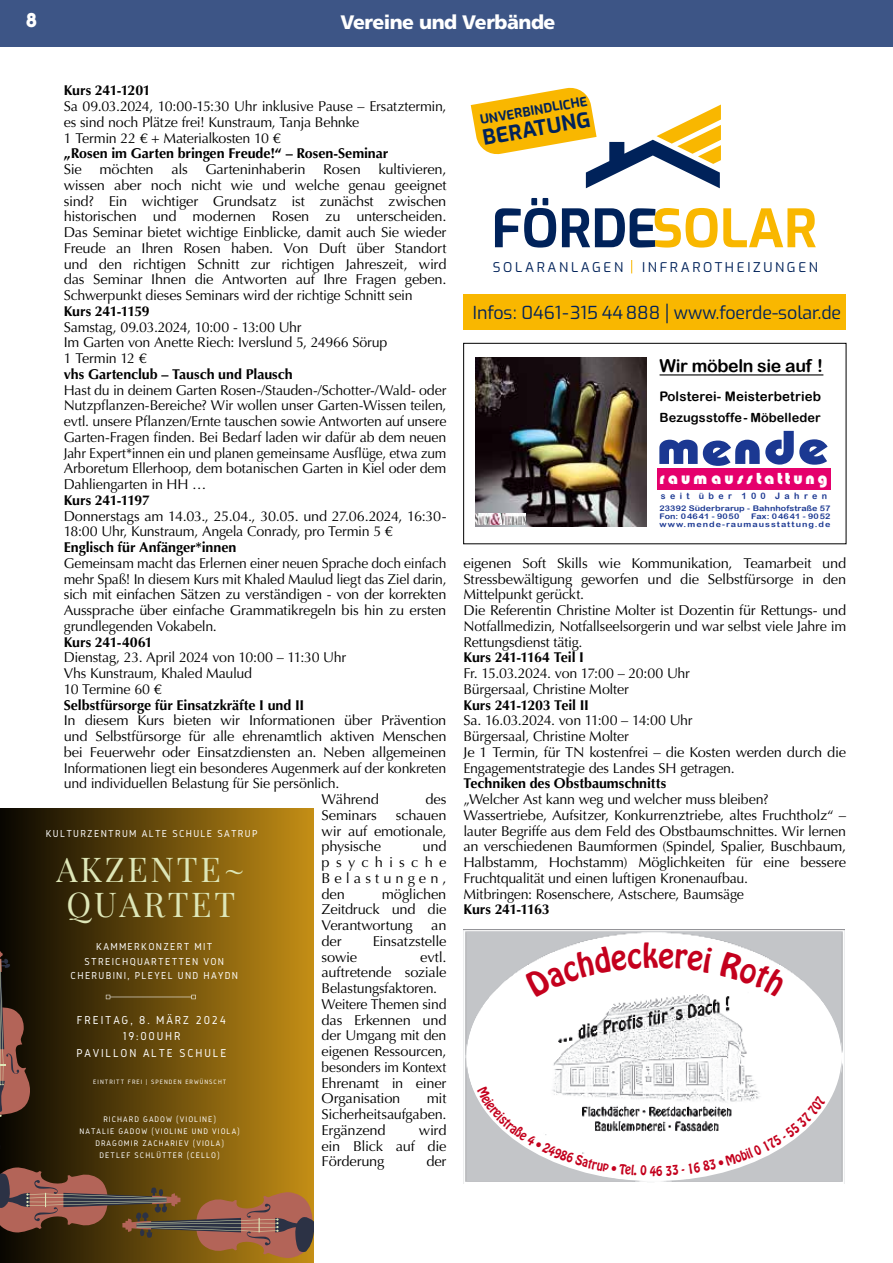
<style>
.page{position:relative;width:893px;height:1263px;background:#fff}
.page>*{position:absolute;margin:0;border:0;box-sizing:border-box;transform-origin:0 0}
.t1{font:700 52.65px "Exo";color:#00225a}
.t2{font:33.45px/35.2px "Playfair Display";letter-spacing:.08em;color:#dee7b8;text-align:center}
.t3{font:700 20.85px "Exo";color:#00225a}
.t4{font:900 19.5px "Frutiger LT Std";letter-spacing:-.025em;color:#fff}
.t5{font:900 19.5px "Blippo BT";color:#fff}
.t6{font:17.85px "Exo";color:#00225a}
.t7{font:17.7px "Arial Rounded MT Bold";letter-spacing:-.02em;color:#000}
.t8{font:17.7px "Pump Plain";letter-spacing:.18em;color:#fff}
.t9{font:14.25px/15.8px "Optima";letter-spacing:-.015em;color:#000}
.t10{font:700 14.25px "Optima";letter-spacing:-.005em;color:#000}
.t11{font:700 14.25px "Optima";letter-spacing:-.03em;color:#000}
.t12{font:700 14.25px "Optima";letter-spacing:-.025em;color:#000}
.t13{font:13.35px "Exo";letter-spacing:.2em;color:#00225a}
.t14{font:13.35px "Arial Rounded MT Bold";letter-spacing:.01em;color:#000}
.t15{font:12.75px "Arial Rounded MT Bold";letter-spacing:.01em;color:#000}
.t16{font:700 12.75px "Exo";color:#00225a}
.t17{font:12px/16.6px "Gidole";letter-spacing:.15em;color:#fff;text-align:center}
.t18{font:10.5px/14.5px "Gidole";letter-spacing:.12em;color:#fff;text-align:center}
.t19{font:8.85px "Arial Rounded MT Bold";letter-spacing:.495em;color:#1b3892}
.t20{font:8.4px/11.7px "Gidole";letter-spacing:.12em;color:#fff;text-align:center}
.t21{font:7.8px/8.2px "Arial Rounded MT Bold";letter-spacing:.01em;color:#1b3892;scale:1.15 1}
.t22{font:7.8px/7.8px "Arial Rounded MT Bold";letter-spacing:.115em;color:#1b3892;text-align:right;scale:1.15 1}
.t23{font:6.6px "Gidole";letter-spacing:.15em;color:#fff}
.s1{color:#f9b700}
</style>
<div class="page">
<div style="left:0;top:0;width:893px;height:47px;background:#3d5586"></div>
<svg style="left:659px;top:431px;width:169px;height:35px"></svg>
<div style="left:657px;top:468px;width:174px;height:22px;background:#e5006c"></div>
<hr style="left:660px;top:374px;width:163px;height:1px;background:#000">
<img style="left:475px;top:357px;width:171px;height:170px">
<div style="left:463px;top:343px;width:383px;height:201px;border:1px solid #000"></div>
<img style="left:475px;top:514px;width:51px;height:11px">
<svg style="left:631px;top:260px;width:1px;height:13px"></svg>
<div style="left:463px;top:294px;width:383px;height:35px;background:#f9b700"></div>
<svg style="left:666px;top:304px;width:2px;height:19px"></svg>
<svg style="left:471px;top:87px;width:250px;height:101px"></svg>
<div style="left:0;top:808px;width:313px;height:455px;background:linear-gradient(to right,#080601,#c48e16)"></div>
<svg style="left:0;top:949px;width:29px;height:200px;background:#513227"></svg>
<svg style="left:106px;top:995px;width:90px;height:4px"></svg>
<svg style="left:0;top:1167px;width:313px;height:91px;background:#78512c"></svg>
<img style="left:464px;top:929px;width:380px;height:253px">
<svg style="left:466px;top:932px;width:375px;height:124px"></svg>
<svg style="left:525px;top:942px;width:188px;height:55px"></svg>
<svg style="left:719px;top:950px;width:68px;height:47px"></svg>
<svg style="left:466px;top:1056px;width:375px;height:125px"></svg>
<h3 class="t5" style="left:26px;top:8px;width:12px">8</h3>
<h3 class="t4" style="left:340px;top:10px;width:217px">Vereine und Verbände</h3>
<p class="t10" style="left:64px;top:82px;width:89px">Kurs 241-1201</p>
<p class="t9" style="left:64px;top:98px;width:384px">Sa 09.03.2024, 10:00-15:30 Uhr inklusive Pause – Ersatztermin, es sind noch Plätze frei! Kunstraum, Tanja Behnke<br>1 Termin 22 € + Materialkosten 10 €</p>
<p class="t10" style="left:64px;top:145px;width:326px">„Rosen im Garten bringen Freude!“ – Rosen-Seminar</p>
<p class="t9" style="left:64px;top:161px;width:384px;text-align:justify">Sie möchten als Garteninhaberin Rosen kultivieren, wissen aber noch nicht wie und welche genau geeignet sind? Ein wichtiger Grundsatz ist zunächst zwischen historischen und modernen Rosen zu unterscheiden.<br>Das Seminar bietet wichtige Einblicke, damit auch Sie wieder Freude an Ihren Rosen haben. Von Duft über Standort und den richtigen Schnitt zur richtigen Jahreszeit, wird das Seminar Ihnen die Antworten auf Ihre Fragen geben.<br>Schwerpunkt dieses Seminars wird der richtige Schnitt sein</p>
<p class="t11" style="left:64px;top:303px;width:88px">Kurs 241-1159</p>
<p class="t9" style="left:64px;top:319px;width:325px">Samstag, 09.03.2024, 10:00 - 13:00 Uhr<br>Im Garten von Anette Riech: Iverslund 5, 24966 Sörup<br>1 Termin 12 €</p>
<p class="t10" style="left:64px;top:366px;width:230px">vhs Gartenclub – Tausch und Plausch</p>
<p class="t9" style="left:64px;top:382px;width:384px;text-align:justify">Hast du in deinem Garten Rosen-/Stauden-/Schotter-/Wald- oder Nutzpflanzen-Bereiche? Wir wollen unser Garten-Wissen teilen, evtl. unsere Pflanzen/Ernte tauschen sowie Antworten auf unsere Garten-Fragen finden. Bei Bedarf laden wir dafür ab dem neuen Jahr Expert*innen ein und planen gemeinsame Ausflüge, etwa zum Arboretum Ellerhoop, dem botanischen Garten in Kiel oder dem Dahliengarten in HH …</p>
<p class="t12" style="left:64px;top:492px;width:88px">Kurs 241-1197</p>
<p class="t9" style="left:64px;top:508px;width:384px">Donnerstags am 14.03., 25.04., 30.05. und 27.06.2024, 16:30-<br>18:00 Uhr, Kunstraum, Angela Conrady, pro Termin 5 €</p>
<p class="t10" style="left:64px;top:539px;width:174px">Englisch für Anfänger*innen</p>
<p class="t9" style="left:64px;top:555px;width:384px;text-align:justify">Gemeinsam macht das Erlernen einer neuen Sprache doch einfach mehr Spaß! In diesem Kurs mit Khaled Maulud liegt das Ziel darin, sich mit einfachen Sätzen zu verständigen - von der korrekten Aussprache über einfache Grammatikregeln bis hin zu ersten grundlegenden Vokabeln.</p>
<p class="t10" style="left:64px;top:633px;width:90px">Kurs 241-4061</p>
<p class="t9" style="left:64px;top:650px;width:284px">Dienstag, 23. April 2024 von 10:00 – 11:30 Uhr<br>Vhs Kunstraum, Khaled Maulud<br>10 Termine 60 €</p>
<p class="t10" style="left:64px;top:696px;width:242px">Selbstfürsorge für Einsatzkräfte I und II</p>
<p class="t9" style="left:64px;top:713px;width:384px">In diesem Kurs bieten wir Informationen über Prävention</p>
<p class="t9" style="left:64px;top:728px;width:384px">und Selbstfürsorge für alle ehrenamtlich aktiven Menschen</p>
<p class="t9" style="left:64px;top:744px;width:384px">bei Feuerwehr oder Einsatzdiensten an. Neben allgemeinen</p>
<p class="t9" style="left:64px;top:760px;width:384px">Informationen liegt ein besonderes Augenmerk auf der konkreten</p>
<p class="t9" style="left:64px;top:776px;width:277px">und individuellen Belastung für Sie persönlich.</p>
<p class="t9" style="left:322px;top:791px;width:59px">Während</p>
<p class="t9" style="left:425px;top:791px;width:23px">des</p>
<p class="t9" style="left:322px;top:807px;width:57px">Seminars</p>
<p class="t9" style="left:322px;top:807px;width:126px;text-align:justify;text-indent:74px">schauen wir auf emotionale, physische</p>
<p class="t18" style="left:46px;top:826px;width:213px">KULTURZENTRUM ALTE SCHULE SATRUP</p>
<h2 class="t2" style="left:56px;top:849px;width:190px">AKZENTE~<br>QUARTET</h2>
<p class="t9" style="left:322px;top:839px;width:126px;text-align:justify;text-indent:101px">und psychische Belastungen, den</p>
<p class="t9" style="left:322px;top:886px;width:126px;text-align:justify;text-indent:60px">möglichen Zeitdruck und die Verantwortung</p>
<p class="t9" style="left:431px;top:917px;width:17px">an</p>
<p class="t9" style="left:322px;top:933px;width:22px">der</p>
<p class="t9" style="left:373px;top:933px;width:75px">Einsatzstelle</p>
<p class="t9" style="left:322px;top:949px;width:37px">sowie</p>
<p class="t18" style="left:71px;top:939px;width:169px">KAMMERKONZERT MIT<br>STREICHQUARTETTEN VON<br>CHERUBINI, PLEYEL UND HAYDN</p>
<p class="t9" style="left:322px;top:949px;width:126px;text-indent:99px">evtl. auftretende soziale<br>Belastungsfaktoren.<br>Weitere Themen sind das Erkennen und der Umgang mit den eigenen Ressourcen, besonders im Kontext<br>Ehrenamt in einer<br>Organisation</p>
<p class="t17" style="left:76px;top:1011px;width:152px">FREITAG, 8. MÄRZ 2024<br>19:00UHR<br>PAVILLON ALTE SCHULE</p>
<p class="t23" style="left:93px;top:1078px;width:135px">EINTRITT FREI | SPENDEN ERWÜNSCHT</p>
<p class="t20" style="left:80px;top:1114px;width:162px">RICHARD GADOW (VIOLINE)<br>NATALIE GADOW (VIOLINE UND VIOLA)<br>DRAGOMIR ZACHARIEV (VIOLA)<br>DETLEF SCHLÜTTER (CELLO)</p>
<p class="t9" style="left:322px;top:1091px;width:126px;text-align:justify;text-indent:105px">mit Sicherheitsaufgaben.<br>Ergänzend</p>
<p class="t9" style="left:322px;top:1122px;width:126px;text-align:justify;text-indent:97px">wird ein Blick auf die Förderung</p>
<p class="t9" style="left:426px;top:1154px;width:22px">der</p>
<p class="t16" style="left:479px;top:111px;width:110px;rotate:-10deg">UNVERBINDLICHE</p>
<h3 class="t3" style="left:480px;top:123px;width:110px;rotate:-10deg">BERATUNG</h3>
<h1 class="t1" style="left:492px;top:190px;width:327px">FÖRDE<span class="s1">SOLAR</span></h1>
<p class="t13" style="left:493px;top:257px;width:132px">SOLARANLAGEN</p>
<p class="t13" style="left:642px;top:257px;width:178px">INFRAROTHEIZUNGEN</p>
<p class="t6" style="left:473px;top:300px;width:370px">Infos: 0461-315 44 888 www.foerde-solar.de</p>
<p class="t7" style="left:660px;top:355px;width:165px">Wir möbeln sie auf !</p>
<p class="t14" style="left:660px;top:388px;width:163px">Polsterei- Meisterbetrieb</p>
<p class="t15" style="left:660px;top:410px;width:163px">Bezugsstoffe- Möbelleder</p>
<p class="t8" style="left:660px;top:468px;width:170px">raumausstattung</p>
<p class="t19" style="left:661px;top:490px;width:168px">seit über 100 Jahren</p>
<p class="t21" style="left:659px;top:504px;width:150px">23392 Süderbrarup - Bahnhofstraße 57<br>Fon: 04641 - 9050</p>
<p class="t22" style="left:659px;top:512px;width:150px">Fax: 04641 - 9052 www.mende-raumausstattung.de</p>
<p class="t9" style="left:463px;top:555px;width:384px">eigenen Soft Skills wie Kommunikation, Teamarbeit und Stressbewältigung geworfen und die Selbstfürsorge in den Mittelpunkt gerückt.<br>Die Referentin Christine Molter ist Dozentin für Rettungs- und Notfallmedizin, Notfallseelsorgerin und war selbst viele Jahre im Rettungsdienst tätig.</p>
<p class="t10" style="left:463px;top:649px;width:122px">Kurs 241-1164 Teil I</p>
<p class="t9" style="left:463px;top:665px;width:228px">Fr. 15.03.2024. von 17:00 – 20:00 Uhr<br>Bürgersaal, Christine Molter</p>
<p class="t10" style="left:463px;top:696px;width:127px">Kurs 241-1203 Teil II</p>
<p class="t9" style="left:463px;top:713px;width:384px">Sa. 16.03.2024. von 11:00 – 14:00 Uhr<br>Bürgersaal, Christine Molter<br>Je 1 Termin, für TN kostenfrei – die Kosten werden durch die Engagementstrategie des Landes SH getragen.</p>
<p class="t10" style="left:463px;top:775px;width:204px">Techniken des Obstbaumschnitts</p>
<p class="t9" style="left:463px;top:791px;width:384px">„Welcher Ast kann weg und welcher muss bleiben?<br>Wassertriebe, Aufsitzer, Konkurrenztriebe, altes Fruchtholz“ – lauter Begriffe aus dem Feld des Obstbaumschnittes. Wir lernen an verschiedenen Baumformen (Spindel, Spalier, Buschbaum, Halbstamm, Hochstamm) Möglichkeiten für eine bessere Fruchtqualität und einen luftigen Kronenaufbau.<br>Mitbringen: Rosenschere, Astschere, Baumsäge</p>
<p class="t10" style="left:463px;top:901px;width:88px">Kurs 241-1163</p>
</div>
